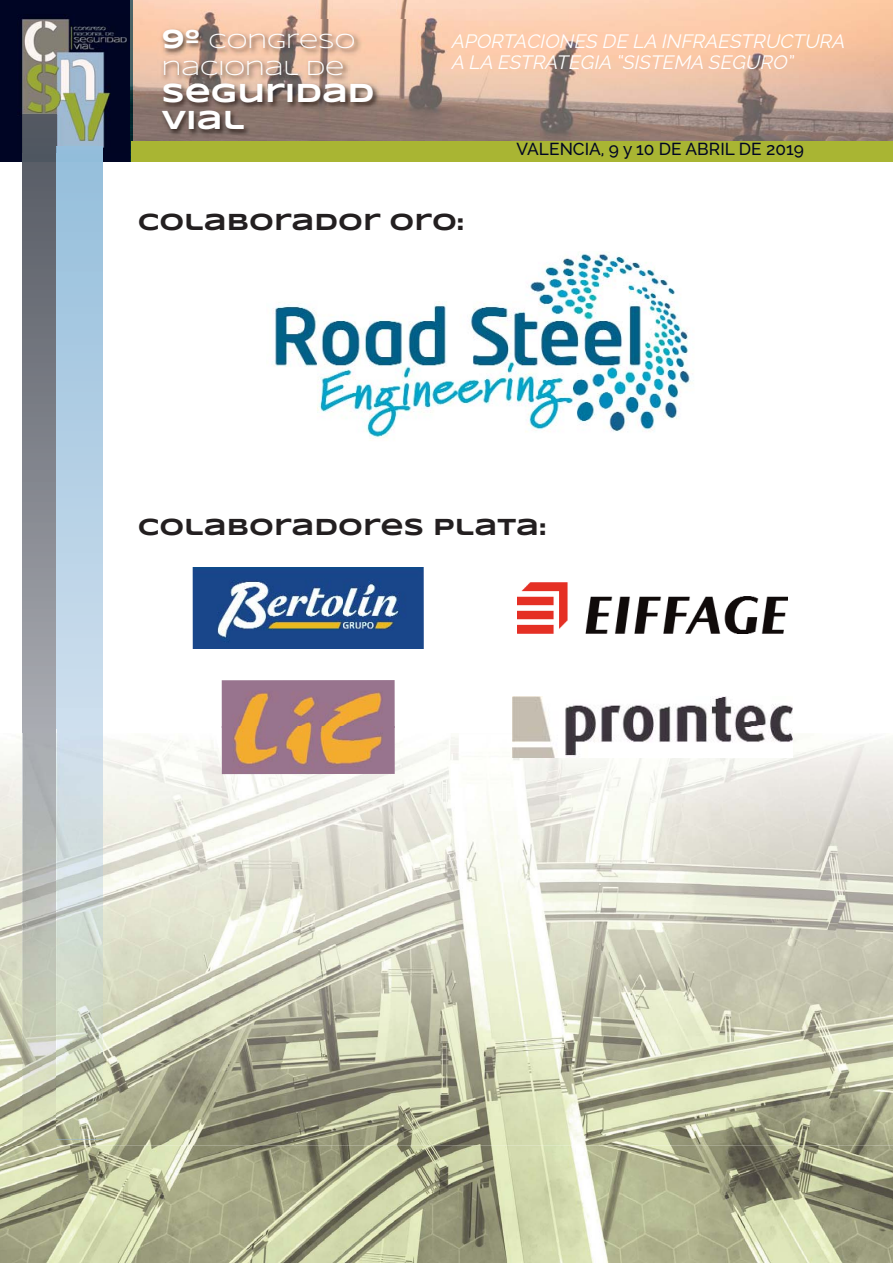
<style>
.page{position:relative;width:893px;height:1263px;background:#fff}
.page>*{position:absolute;margin:0;border:0;box-sizing:border-box;transform-origin:0 0}
.t1{font:700 27px/27px "Syncopate";color:#fff}
.t2{font:700 24px "Syncopate";color:#231f20}
.t3{font:21px/27px "Syncopate";color:#fff}
.t4{font:italic 19.2px/21px "Raleway";color:#fff}
.t5{font:500 17.25px "Raleway";color:#000524}
.s1{font-weight:700;font-size:27px}
</style>
<div class="page">
<img style="left:0;top:1145px;width:893px;height:118px">
<img style="left:0;top:736px;width:22px;height:409px">
<img style="left:57px;top:733px;width:836px;height:412px">
<div style="left:0;top:0;width:132px;height:162px;background:#000524"></div>
<img style="left:21px;top:14px;width:107px;height:138px">
<img style="left:131px;top:0;width:762px;height:162px">
<img style="left:135px;top:19px;width:290px;height:122px">
<div style="left:132px;top:141px;width:761px;height:21px;background:#a9b533"></div>
<img style="left:22px;top:114px;width:35px;height:1043px">
<img style="left:57px;top:147px;width:45px;height:993px">
<img style="left:273px;top:253px;width:421px;height:186px">
<img style="left:222px;top:680px;width:173px;height:94px">
<img style="left:512px;top:696px;width:281px;height:61px">
<img style="left:517px;top:582px;width:271px;height:51px">
<img style="left:193px;top:567px;width:231px;height:82px">
<p class="t3" style="left:162px;top:27px;width:195px"><span class="s1">9º</span> CONGRESO<br>NACIONAL DE</p>
<h1 class="t1" style="left:162px;top:79px;width:214px">SEGURIDAD<br>VIAL</h1>
<p class="t4" style="left:451px;top:32px;width:399px">APORTACIONES DE LA INFRAESTRUCTURA<br>A LA ESTRATEGIA “SISTEMA SEGURO”</p>
<p class="t5" style="left:517px;top:142px;width:289px">VALENCIA, 9 y 10 DE ABRIL DE 2019</p>
<p class="t2" style="left:138px;top:208px;width:328px">COLABORADOR ORO:</p>
<p class="t2" style="left:138px;top:513px;width:410px">COLABORADORES PLATA:</p>
</div>
